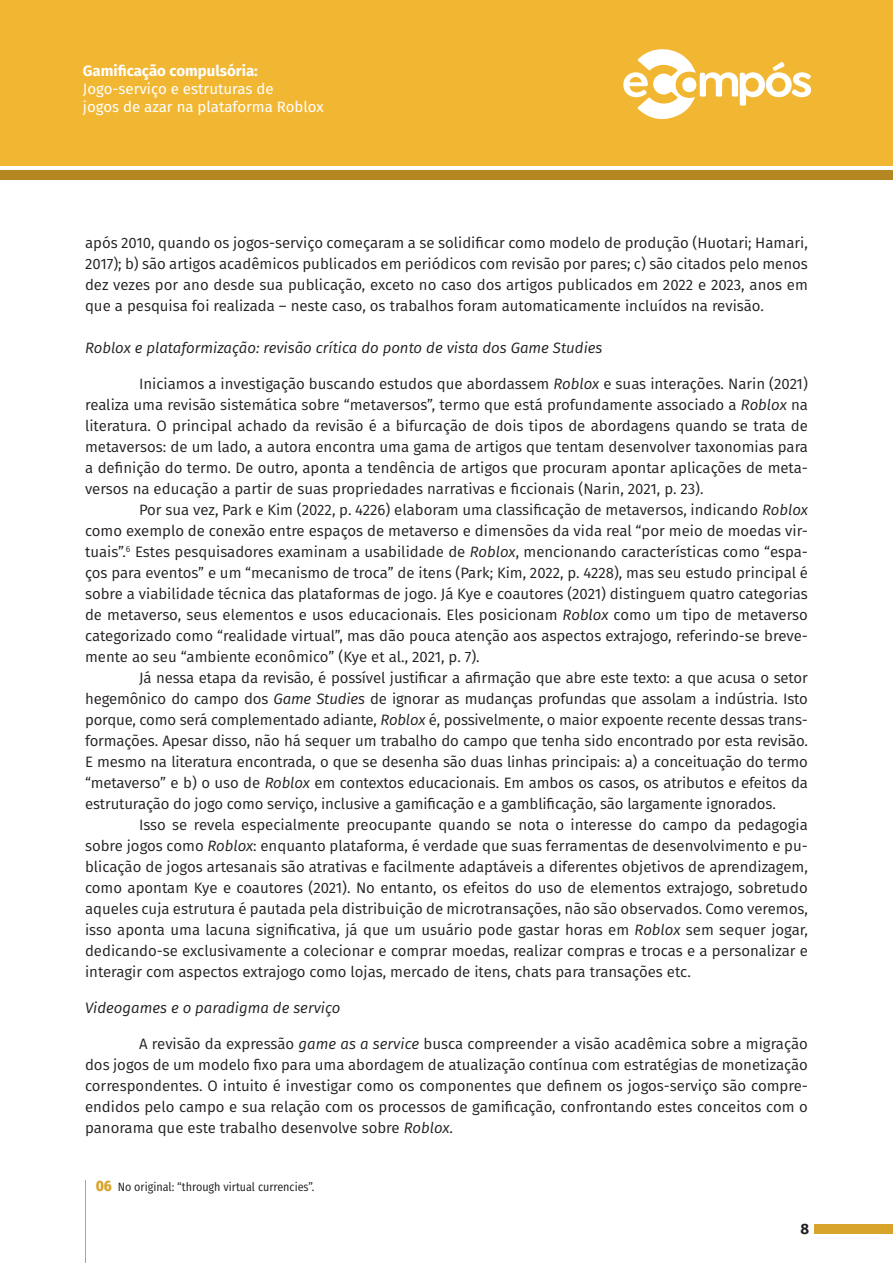
<style>
.page{position:relative;width:893px;height:1263px;background:#fff}
.page>*{position:absolute;margin:0;border:0;box-sizing:border-box;transform-origin:0 0}
.Texto{font:15px/21px "Fira Sans";color:#231f20;text-align:justify}
.Texto-2{font:italic 15px "Fira Sans";color:#231f20}
.t1{font:15px/18px "Fira Sans";color:#fff}
.t2{font:700 15px "Fira Sans";color:#fff}
.t3{font:700 15px "Fira Sans";color:#231f20}
.Rodapé{font:12px "Fira Sans Condensed";color:#231f20}
.s1{font-style:italic}
.s2{font-weight:800;font-size:15px;color:#d9a42c}
</style>
<div class="page">
<div style="left:0;top:0;width:893px;height:166px;background:#f2b732"></div>
<div style="left:0;top:170px;width:893px;height:10px;background:#b48723"></div>
<div style="left:814px;top:1224px;width:79px;height:9px;background:#d9a42c"></div>
<svg style="left:623px;top:49px;width:188px;height:70px"></svg>
<hr style="left:85px;top:1180px;width:1px;height:83px;background:#d9a42c">
<p class="t2" style="left:83px;top:58px;width:176px">Gamificação compulsória:</p>
<p class="t1" style="left:83px;top:80px;width:242px">Jogo-serviço e estruturas de<br>jogos de azar na plataforma Roblox</p>
<p class="Texto" style="left:85px;top:232px;width:724px">após 2010, quando os jogos-serviço começaram a se solidificar como modelo de produção (Huotari; Hamari, 2017); b) são artigos acadêmicos publicados em periódicos com revisão por pares; c) são citados pelo menos dez vezes por ano desde sua publicação, exceto no caso dos artigos publicados em 2022 e 2023, anos em que a pesquisa foi realizada – neste caso, os trabalhos foram automaticamente incluídos na revisão.</p>
<p class="Texto-2" style="left:85px;top:337px;width:519px">Roblox e plataformização: revisão crítica do ponto de vista dos Game Studies</p>
<p class="Texto" style="left:85px;top:373px;width:724px;text-indent:54px">Iniciamos a investigação buscando estudos que abordassem <span class="s1">Roblox</span> e suas interações. Narin (2021) realiza uma revisão sistemática sobre “metaversos”, termo que está profundamente associado a <span class="s1">Roblox</span> na literatura. O principal achado da revisão é a bifurcação de dois tipos de abordagens quando se trata de metaversos: de um lado, a autora encontra uma gama de artigos que tentam desenvolver taxonomias para a definição do termo. De outro, aponta a tendência de artigos que procuram apontar aplicações de meta&shy;versos na educação a partir de suas propriedades narrativas e ficcionais (Narin, 2021, p. 23).</p>
<p class="Texto" style="left:85px;top:499px;width:724px;text-indent:54px">Por sua vez, Park e Kim (2022, p. 4226) elaboram uma classificação de metaversos, indicando <span class="s1">Roblox </span>como exemplo de conexão entre espaços de metaverso e dimensões da vida real “por meio de moedas vir&shy;tuais”.<sup>6</sup> Estes pesquisadores examinam a usabilidade de <span class="s1">Roblox</span>, mencionando características como “espa&shy;ços para eventos” e um “mecanismo de troca” de itens (Park; Kim, 2022, p. 4228), mas seu estudo principal é sobre a viabilidade técnica das plataformas de jogo. Já Kye e coautores (2021) distinguem quatro categorias de metaverso, seus elementos e usos educacionais. Eles posicionam <span class="s1">Roblox</span> como um tipo de metaverso categorizado como “realidade virtual”, mas dão pouca atenção aos aspectos extrajogo, referindo-se breve&shy;mente ao seu “ambiente econômico” (Kye et al., 2021, p. 7).</p>
<p class="Texto" style="left:85px;top:667px;width:724px;text-indent:54px">Já nessa etapa da revisão, é possível justificar a afirmação que abre este texto: a que acusa o setor hegemônico do campo dos <span class="s1">Game Studies</span> de ignorar as mudanças profundas que assolam a indústria. Isto porque, como será complementado adiante, <span class="s1">Roblox</span> é, possivelmente, o maior expoente recente dessas trans&shy;formações. Apesar disso, não há sequer um trabalho do campo que tenha sido encontrado por esta revisão.<br>E mesmo na literatura encontrada, o que se desenha são duas linhas principais: a) a conceituação do termo “metaverso” e b) o uso de <span class="s1">Roblox</span> em contextos educacionais. Em ambos os casos, os atributos e efeitos da estruturação do jogo como serviço, inclusive a gamificação e a gamblificação, são largamente ignorados.</p>
<p class="Texto" style="left:85px;top:814px;width:724px;text-indent:54px">Isso se revela especialmente preocupante quando se nota o interesse do campo da pedagogia sobre jogos como <span class="s1">Roblox</span>: enquanto plataforma, é verdade que suas ferramentas de desenvolvimento e pu&shy;blicação de jogos artesanais são atrativas e facilmente adaptáveis a diferentes objetivos de aprendizagem, como apontam Kye e coautores (2021). No entanto, os efeitos do uso de elementos extrajogo, sobretudo aqueles cuja estrutura é pautada pela distribuição de microtransações, não são observados. Como veremos, isso aponta uma lacuna significativa, já que um usuário pode gastar horas em <span class="s1">Roblox</span> sem sequer jogar, dedicando-se exclusivamente a colecionar e comprar moedas, realizar compras e trocas e a personalizar e interagir com aspectos extrajogo como lojas, mercado de itens, chats para transações etc.</p>
<p class="Texto-2" style="left:85px;top:997px;width:257px">Videogames e o paradigma de serviço</p>
<p class="Texto" style="left:85px;top:1033px;width:724px;text-indent:54px">A revisão da expressão <span class="s1">game as a service</span> busca compreender a visão acadêmica sobre a migração dos jogos de um modelo fixo para uma abordagem de atualização contínua com estratégias de monetização correspondentes. O intuito é investigar como os componentes que definem os jogos-serviço são compre&shy;endidos pelo campo e sua relação com os processos de gamificação, confrontando estes conceitos com o panorama que este trabalho desenvolve sobre <span class="s1">Roblox</span>.</p>
<p class="Rodapé" style="left:96px;top:1178px;width:220px"><span class="s2">06</span> No original: “through virtual currencies”.</p>
<p class="t3" style="left:800px;top:1216px;width:10px">8</p>
</div>
